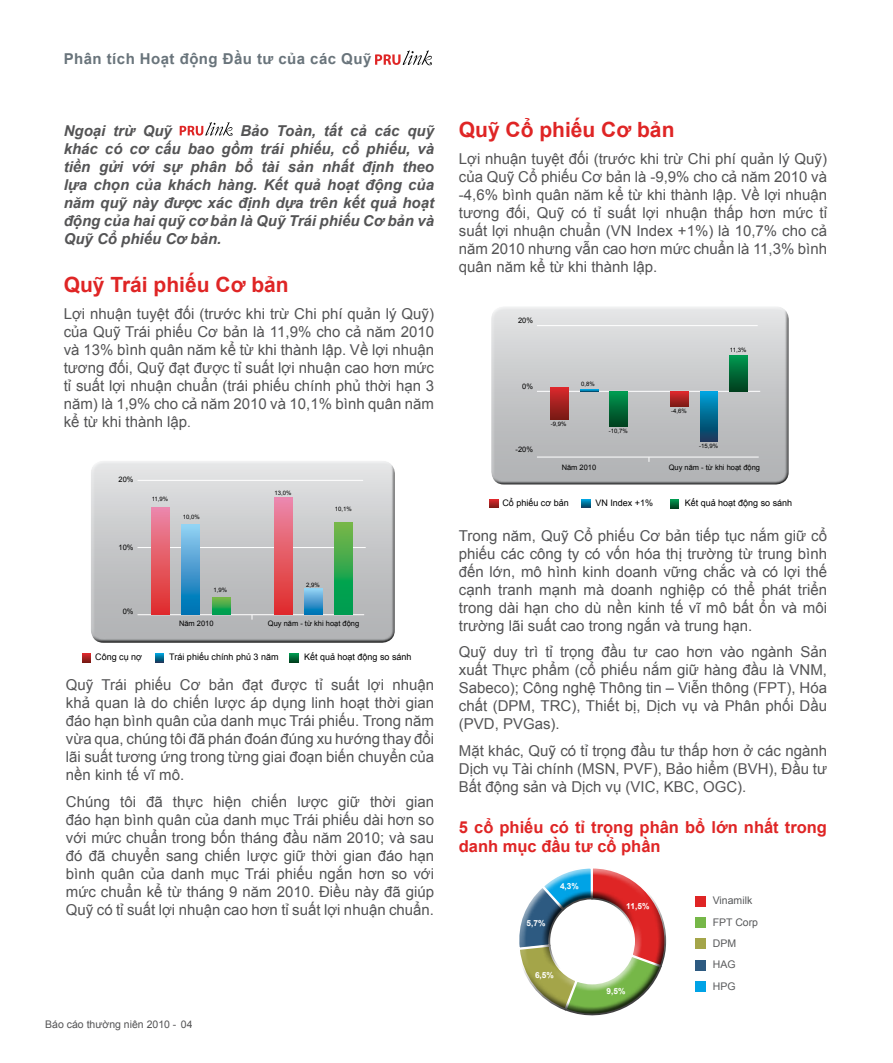
<style>
.page{position:relative;width:893px;height:1063px;background:#fff}
.page>*{position:absolute;margin:0;border:0;box-sizing:border-box;transform-origin:0 0}
.t1{font:700 21px "Arial";color:#df2525}
.t2{font:700 16.5px/19.8px "Arial";color:#df2525}
.t3{font:15px/18px "Arial";color:#545455;text-align:justify}
.t4{font:italic 700 15px/18px "Arial";color:#545455;text-align:justify}
.t5{font:700 15px "Arial";letter-spacing:.03em;color:#69747b}
.t6{font:10.5px/21.3px "Arial";color:#58595b}
.t7{font:10.5px "Arial";color:#545455}
.t8{font:9px "Arial";color:#000}
.t9{font:700 8.25px "Arial";color:#fff}
.t10{font:7.5px "Arial";color:#000}
.t11{font:6px "Arial";color:#000}
.s1{font-size:13.5px}
</style>
<div class="page">
<div style="left:695px;top:896px;width:11px;height:10px;background:#df2525"></div>
<div style="left:695px;top:917px;width:11px;height:11px;background:#76b748"></div>
<div style="left:695px;top:939px;width:11px;height:10px;background:#a4a549"></div>
<div style="left:695px;top:960px;width:11px;height:10px;background:#2d5a81"></div>
<div style="left:695px;top:981px;width:11px;height:10px;background:#00a3e6"></div>
<svg style="left:180px;top:122px;width:53px;height:14px"></svg>
<div style="left:90px;top:459px;width:306px;height:180px;background:#f1f1f2"></div>
<div style="left:90px;top:464px;width:307px;height:180px;background:#000;opacity:.75"></div>
<hr style="left:138px;top:480px;width:225px;height:1px;background:#fff">
<hr style="left:138px;top:547px;width:228px;height:1px;background:#fff">
<hr style="left:138px;top:614px;width:226px;height:1px;background:#fff">
<svg style="left:82px;top:653px;width:9px;height:9px"></svg>
<svg style="left:155px;top:653px;width:9px;height:9px"></svg>
<svg style="left:289px;top:653px;width:9px;height:9px"></svg>
<svg style="left:212px;top:597px;width:18px;height:17px"></svg>
<svg style="left:335px;top:523px;width:18px;height:91px;background:#2fa84c"></svg>
<svg style="left:182px;top:525px;width:18px;height:89px;background:#449dd0"></svg>
<svg style="left:305px;top:589px;width:17px;height:25px"></svg>
<div style="left:152px;top:507px;width:18px;height:107px;background:linear-gradient(to bottom,#eb89a7,#df2d29)"></div>
<div style="left:274px;top:498px;width:18px;height:116px;background:linear-gradient(to bottom,#eb89a8,#df2d29)"></div>
<div style="left:490px;top:302px;width:300px;height:179px;background:#fff;opacity:.75"></div>
<div style="left:490px;top:309px;width:301px;height:176px;background:#000;opacity:.75"></div>
<hr style="left:537px;top:325px;width:221px;height:1px;background:#fff">
<hr style="left:537px;top:391px;width:223px;height:1px;background:#fff">
<hr style="left:537px;top:457px;width:222px;height:1px;background:#fff">
<svg style="left:490px;top:499px;width:8px;height:9px"></svg>
<svg style="left:581px;top:499px;width:9px;height:9px"></svg>
<svg style="left:670px;top:499px;width:9px;height:9px"></svg>
<svg style="left:610px;top:391px;width:17px;height:35px"></svg>
<svg style="left:730px;top:356px;width:17px;height:35px"></svg>
<svg style="left:580px;top:390px;width:18px;height:1px"></svg>
<svg style="left:700px;top:392px;width:18px;height:50px"></svg>
<div style="left:551px;top:387px;width:17px;height:32px;background:linear-gradient(to bottom,#da282c,#7b1a15)"></div>
<svg style="left:671px;top:391px;width:17px;height:16px"></svg>
<div style="left:516px;top:865px;width:146px;height:126px;background:#fff;opacity:.75"></div>
<div style="left:519px;top:890px;width:149px;height:127px;background:#000;opacity:.75"></div>
<svg style="left:375px;top:50px;width:57px;height:15px"></svg>
<p class="t5" style="left:64px;top:49px;width:309px">Phân tích Hoạt động Đầu tư của các Quỹ</p>
<p class="t4" style="left:64px;top:122px;width:372px;text-indent:177px">Bảo Toàn, tất cả các quỹ khác có cơ cấu bao gồm trái phiếu, cổ phiếu, và tiền gửi với sự phân bổ tài sản nhất định theo lựa chọn của khách hàng. Kết quả hoạt động của năm quỹ này được xác định dựa trên kết quả hoạt động của hai quỹ cơ bản là Quỹ Trái phiếu Cơ bản và Quỹ Cổ phiếu Cơ bản.</p>
<h1 class="t1" style="left:64px;top:271px;width:226px">Quỹ Trái phiếu Cơ bản</h1>
<p class="t3" style="left:64px;top:304px;width:372px">Lợi nhuận tuyệt đối (trước khi trừ Chi phí quản lý Quỹ) của Quỹ Trái phiếu Cơ bản là 11,9% cho cả năm 2010 và 13% bình quân năm kể từ khi thành lập. Về lợi nhuận tương đối, Quỹ đạt được tỉ suất lợi nhuận cao hơn mức tỉ suất lợi nhuận chuẩn (trái phiếu chính phủ thời hạn 3 năm) là 1,9% cho cả năm 2010 và 10,1% bình quân năm kể từ khi thành lập<span class="s1">.</span></p>
<p class="t4" style="left:64px;top:122px;width:110px">Ngoại trừ Quỹ</p>
<p class="t10" style="left:119px;top:475px;width:17px">20%</p>
<p class="t10" style="left:119px;top:543px;width:17px">10%</p>
<p class="t10" style="left:123px;top:607px;width:12px">0%</p>
<p class="t11" style="left:152px;top:495px;width:18px">11,9%</p>
<p class="t11" style="left:183px;top:513px;width:19px">10,0%</p>
<p class="t11" style="left:274px;top:489px;width:19px">13,0%</p>
<p class="t11" style="left:335px;top:505px;width:19px">10,1%</p>
<p class="t11" style="left:213px;top:586px;width:15px">1,9%</p>
<p class="t11" style="left:306px;top:581px;width:15px">2,9%</p>
<p class="t10" style="left:179px;top:618px;width:36px">Năm 2010</p>
<p class="t10" style="left:268px;top:618px;width:93px">Quy năm - từ khi hoạt động</p>
<p class="t8" style="left:95px;top:651px;width:48px">Công cụ nợ</p>
<p class="t8" style="left:169px;top:651px;width:111px">Trái phiếu chính phủ 3 năm</p>
<p class="t8" style="left:304px;top:651px;width:109px">Kết quả hoạt động so sánh</p>
<p class="t3" style="left:66px;top:676px;width:370px">Quỹ Trái phiếu Cơ bản đạt được tỉ suất lợi nhuận khả quan là do chiến lược áp dụng linh hoạt thời gian đáo hạn bình quân của danh mục Trái phiếu. Trong năm vừa qua, chúng tôi đã phán đoán đúng xu hướng thay đổi lãi suất tương ứng trong từng giai đoạn biến chuyển của nền kinh tế vĩ mô.</p>
<p class="t3" style="left:66px;top:792px;width:370px">Chúng tôi đã thực hiện chiến lược giữ thời gian đáo hạn bình quân của danh mục Trái phiếu dài hơn so với mức chuẩn trong bốn tháng đầu năm 2010; và sau đó đã chuyển sang chiến lược giữ thời gian đáo hạn bình quân của danh mục Trái phiếu ngắn hơn so với mức chuẩn kể từ tháng 9 năm 2010. Điều này đã giúp Quỹ có tỉ suất lợi nhuận cao hơn tỉ suất lợi nhuận chuẩn.</p>
<p class="t7" style="left:45px;top:1018px;width:149px">Báo cáo thường niên 2010 - 04</p>
<h1 class="t1" style="left:459px;top:116px;width:217px">Quỹ Cổ phiếu Cơ bản</h1>
<p class="t3" style="left:459px;top:150px;width:370px">Lợi nhuận tuyệt đối (trước khi trừ Chi phí quản lý Quỹ) của Quỹ Cổ phiếu Cơ bản là -9,9% cho cả năm 2010 và -4,6% bình quân năm kể từ khi thành lập. Về lợi nhuận tương đối, Quỹ có tỉ suất lợi nhuận thấp hơn mức tỉ suất lợi nhuận chuẩn (VN Index +1%) là 10,7% cho cả năm 2010 nhưng vẫn cao hơn mức chuẩn là 11,3% bình quân năm kể từ khi thành lập.</p>
<p class="t10" style="left:518px;top:316px;width:17px">20%</p>
<p class="t10" style="left:522px;top:382px;width:12px">0%</p>
<p class="t10" style="left:516px;top:444px;width:19px">-20%</p>
<p class="t11" style="left:551px;top:420px;width:17px">-9,9%</p>
<p class="t11" style="left:581px;top:380px;width:15px">0,8%</p>
<p class="t11" style="left:609px;top:427px;width:21px">-10,7%</p>
<p class="t11" style="left:730px;top:346px;width:18px">11,3%</p>
<p class="t11" style="left:671px;top:407px;width:17px">-4,6%</p>
<p class="t11" style="left:699px;top:442px;width:21px">-15,9%</p>
<p class="t10" style="left:562px;top:462px;width:36px">Năm 2010</p>
<p class="t10" style="left:669px;top:462px;width:93px">Quy năm - từ khi hoạt động</p>
<p class="t8" style="left:502px;top:497px;width:68px">Cổ phiếu cơ bản</p>
<p class="t8" style="left:595px;top:497px;width:59px">VN Index +1%</p>
<p class="t8" style="left:685px;top:497px;width:109px">Kết quả hoạt động so sánh</p>
<p class="t3" style="left:459px;top:527px;width:370px">Trong năm, Quỹ Cổ phiếu Cơ bản tiếp tục nắm giữ cổ phiếu các công ty có vốn hóa thị trường từ trung bình đến lớn, mô hình kinh doanh vững chắc và có lợi thế cạnh tranh mạnh mà doanh nghiệp có thể phát triển trong dài hạn cho dù nền kinh tế vĩ mô bất ổn và môi trường lãi suất cao trong ngắn và trung hạn.</p>
<p class="t3" style="left:459px;top:643px;width:370px">Quỹ duy trì tỉ trọng đầu tư cao hơn vào ngành Sản xuất Thực phẩm (cổ phiếu nắm giữ hàng đầu là VNM, Sabeco); Công nghệ Thông tin – Viễn thông (FPT), Hóa chất (DPM, TRC), Thiết bị, Dịch vụ và Phân phối Dầu (PVD, PVGas).</p>
<p class="t3" style="left:459px;top:742px;width:370px">Mặt khác, Quỹ có tỉ trọng đầu tư thấp hơn ở các ngành Dịch vụ Tài chính (MSN, PVF), Bảo hiểm (BVH), Đầu tư Bất động sản và Dịch vụ (VIC, KBC, OGC).</p>
<p class="t2" style="left:459px;top:818px;width:370px">5 cổ phiếu có tỉ trọng phân bổ lớn nhất trong danh mục đầu tư cổ phần</p>
<p class="t9" style="left:526px;top:917px;width:20px">5,7%</p>
<p class="t9" style="left:560px;top:881px;width:20px">4,3%</p>
<p class="t9" style="left:535px;top:969px;width:20px">6,5%</p>
<p class="t9" style="left:626px;top:900px;width:25px">11,5%</p>
<p class="t9" style="left:606px;top:986px;width:20px">9,5%</p>
<p class="t6" style="left:713px;top:890px;width:47px">Vinamilk<br>FPT Corp<br>DPM<br>HAG<br>HPG</p>
</div>
